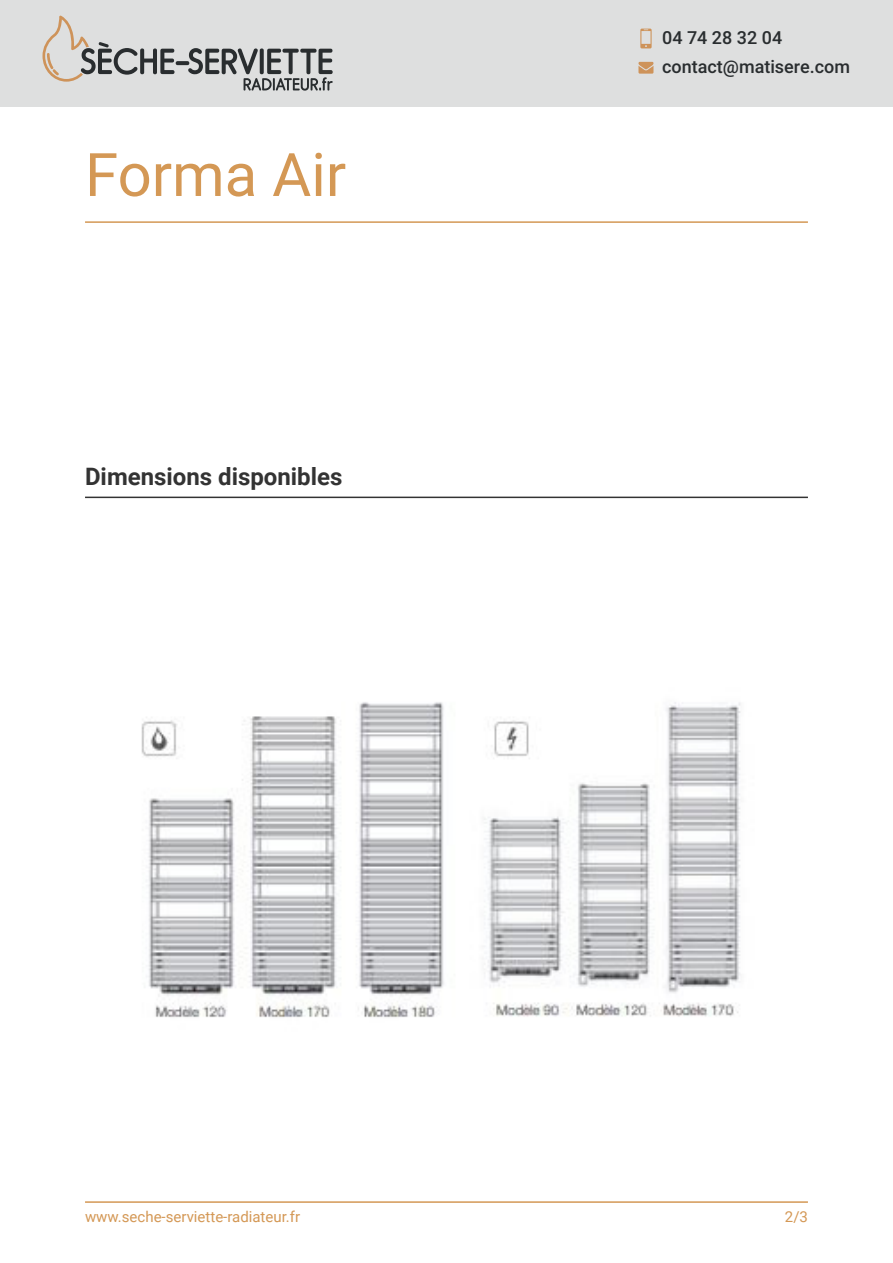
<style>
.page{position:relative;width:893px;height:1263px;background:#fff}
.page>*{position:absolute;margin:0;border:0;box-sizing:border-box;transform-origin:0 0}
.t1{font:60px "Roboto";color:#d49855}
.t2{font:700 24px "Roboto";color:#333}
.t3{font:500 18px/29.2px "Roboto";color:#292d2f}
.t4{font:15px "Roboto";color:#d49855}
</style>
<div class="page">
<div style="left:0;top:0;width:892px;height:106px;background:#dedfdf"></div>
<svg style="left:42px;top:16px;width:291px;height:75px"></svg>
<svg style="left:640px;top:29px;width:12px;height:19px"></svg>
<svg style="left:638px;top:62px;width:15px;height:12px"></svg>
<hr style="left:85px;top:221px;width:723px;height:2px;background:#d49855">
<hr style="left:85px;top:1201px;width:723px;height:2px;background:#d49855">
<hr style="left:85px;top:497px;width:723px;height:1px;background:#333">
<img style="left:141px;top:702px;width:600px;height:316px">
<h1 class="t1" style="left:85px;top:133px;width:263px">Forma Air</h1>
<p class="t2" style="left:85px;top:459px;width:259px">Dimensions disponibles</p>
<p class="t3" style="left:662px;top:22px;width:189px">04 74 28 32 04 contact@matisere.com</p>
<p class="t4" style="left:85px;top:1206px;width:217px">www.seche-serviette-radiateur.fr</p>
<p class="t4" style="left:785px;top:1206px;width:25px">2/3</p>
</div>
